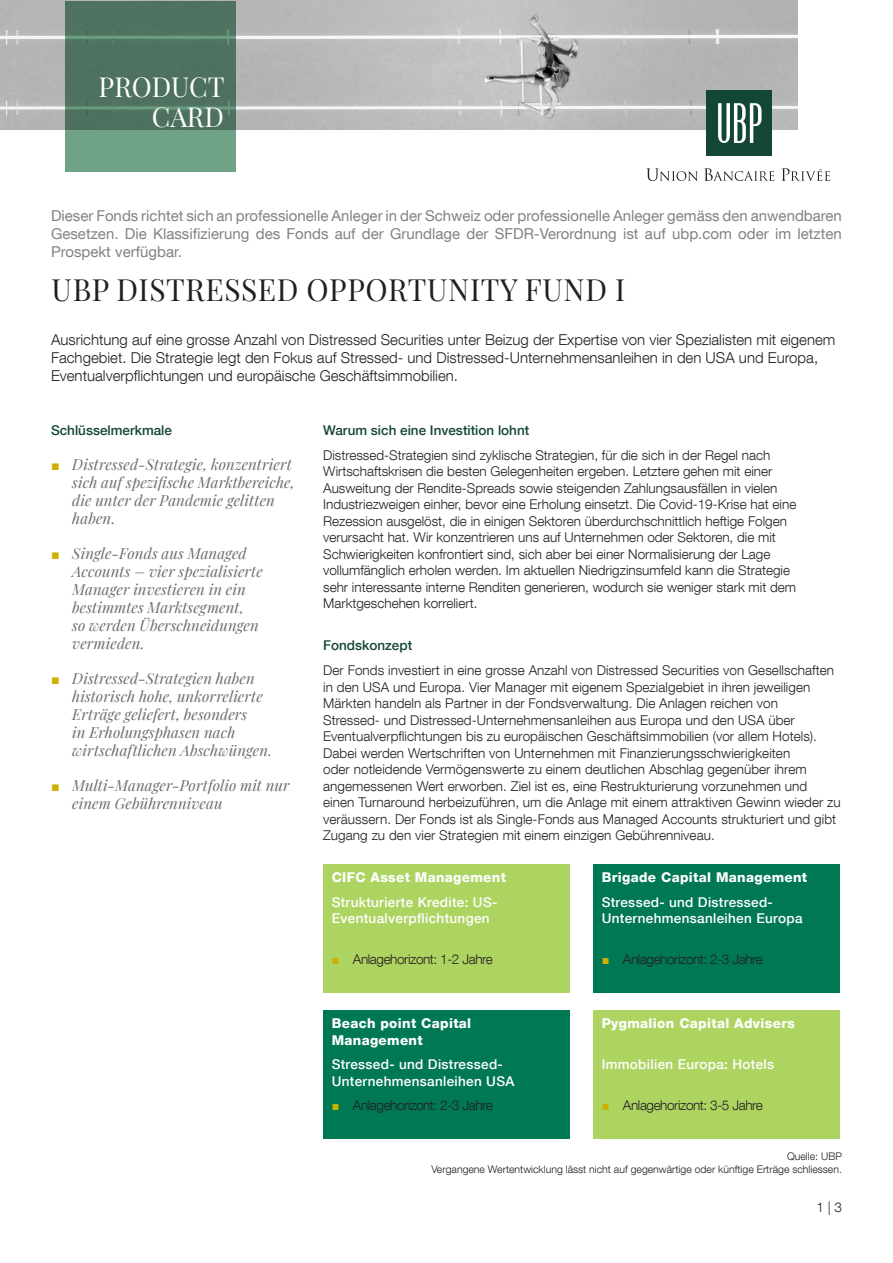
<style>
.page{position:relative;width:893px;height:1263px;background:#fff}
.page>*{position:absolute;margin:0;border:0;box-sizing:border-box;transform-origin:0 0}
.nom_du_fonds{font:30px "Playfair Display";letter-spacing:.02em;color:#231f20}
.t1{font:27px "Playfair Display";color:#fff}
.t2{font:italic 15px/18px "Playfair Display";letter-spacing:.005em;color:#6c6d70}
.Texte_Intro{font:300 15px/18px "Helvetica Neue LT Com";color:#231f20}
.For_qualified_invest{font:15px/18px "Helvetica Neue LT Com";color:#808285;text-align:justify}
.Texte{font:300 13.5px/16.5px "Helvetica Neue LT Com";color:#231f20}
.Texte-2{font:500 13.5px/16.2px "Helvetica Neue LT Com";letter-spacing:.025em;color:#fff}
.Texte-3{font:300 13.5px "Helvetica Neue LT Com";letter-spacing:-.03em;color:#231f20}
.Texte-4{font:800 13.5px/16.2px "Helvetica Neue LT Com";letter-spacing:.025em;color:#fff}
.Titre_Niv_2{font:500 13.5px "Helvetica Neue LT Com";color:#144634}
.Sources{font:300 10.5px/12.6px "Helvetica Neue LT Com";color:#231f20;text-align:right}
.s1{font-family:"Arial";font-style:normal;font-size:14.25px;color:#ceb000}
.s2{font-family:"Arial";font-weight:400;font-size:12.9px;color:#ceb000}
</style>
<div class="page">
<img style="left:0;top:0;width:797px;height:130px">
<svg style="left:65px;top:1px;width:170px;height:170px;background:#577f69"></svg>
<svg style="left:646px;top:168px;width:52px;height:13px"></svg>
<svg style="left:704px;top:168px;width:70px;height:13px"></svg>
<svg style="left:781px;top:168px;width:49px;height:13px"></svg>
<div style="left:706px;top:90px;width:66px;height:66px;background:#144634"></div>
<svg style="left:718px;top:103px;width:43px;height:40px"></svg>
<div style="left:323px;top:864px;width:247px;height:129px;background:#add461"></div>
<div style="left:593px;top:864px;width:247px;height:129px;background:#007854"></div>
<div style="left:323px;top:1010px;width:247px;height:128px;background:#007854"></div>
<div style="left:593px;top:1010px;width:247px;height:128px;background:#add461"></div>
<p class="t1" style="left:99px;top:66px;width:128px">PRODUCT</p>
<p class="t1" style="left:152px;top:96px;width:74px">CARD</p>
<p class="For_qualified_invest" style="left:51px;top:206px;width:792px">Dieser Fonds richtet sich an professionelle Anleger in der Schweiz oder professionelle Anleger gemäss den anwendbaren Gesetzen. Die Klassifizierung des Fonds auf der Grundlage der SFDR-Verordnung ist auf ubp.com oder im letzten Prospekt verfügbar.</p>
<p class="nom_du_fonds" style="left:52px;top:267px;width:575px">UBP DISTRESSED OPPORTUNITY FUND I</p>
<p class="Texte_Intro" style="left:51px;top:331px;width:786px">Ausrichtung auf eine grosse Anzahl von Distressed Securities unter Beizug der Expertise von vier Spezialisten mit eigenem<br>Fachgebiet. Die Strategie legt den Fokus auf Stressed- und Distressed-Unternehmensanleihen in den USA und Europa,<br>Eventualverpflichtungen und europäische Geschäftsimmobilien.</p>
<p class="Titre_Niv_2" style="left:51px;top:422px;width:123px">Schlüsselmerkmale</p>
<p class="t2" style="left:72px;top:454px;width:224px;text-indent:-21px"><span class="s1">■</span> Distressed-Strategie, konzentriert sich auf spezifische Marktbereiche, die unter der Pandemie gelitten haben.</p>
<p class="t2" style="left:72px;top:543px;width:192px;text-indent:-21px"><span class="s1">■</span> Single-Fonds aus Managed<br>Accounts – vier spezialisierte<br>Manager investieren in ein bestimmtes Marktsegment,<br>so werden Überschneidungen vermieden.</p>
<p class="t2" style="left:72px;top:668px;width:201px;text-indent:-21px"><span class="s1">■</span> Distressed-Strategien haben historisch hohe, unkorrelierte<br>Erträge geliefert, besonders<br>in Erholungsphasen nach wirtschaftlichen Abschwüngen.</p>
<p class="t2" style="left:72px;top:775px;width:219px;text-indent:-21px"><span class="s1">■</span> Multi-Manager-Portfolio mit nur einem Gebührenniveau</p>
<p class="Titre_Niv_2" style="left:323px;top:422px;width:208px">Warum sich eine Investition lohnt</p>
<p class="Texte" style="left:323px;top:447px;width:475px">Distressed-Strategien sind zyklische Strategien, für die sich in der Regel nach Wirtschaftskrisen die besten Gelegenheiten ergeben. Letztere gehen mit einer Ausweitung der Rendite-Spreads sowie steigenden Zahlungsausfällen in vielen Industriezweigen einher, bevor eine Erholung einsetzt. Die Covid-19-Krise hat eine Rezession ausgelöst, die in einigen Sektoren überdurchschnittlich heftige Folgen verursacht hat. Wir konzentrieren uns auf Unternehmen oder Sektoren, die mit Schwierigkeiten konfrontiert sind, sich aber bei einer Normalisierung der Lage vollumfänglich erholen werden. Im aktuellen Niedrigzinsumfeld kann die Strategie sehr interessante interne Renditen generieren, wodurch sie weniger stark mit dem Marktgeschehen korreliert.</p>
<p class="Titre_Niv_2" style="left:323px;top:637px;width:91px">Fondskonzept</p>
<p class="Texte" style="left:323px;top:662px;width:519px">Der Fonds investiert in eine grosse Anzahl von Distressed Securities von Gesellschaften in den USA und Europa. Vier Manager mit eigenem Spezialgebiet in ihren jeweiligen Märkten handeln als Partner in der Fondsverwaltung. Die Anlagen reichen von<br>Stressed- und Distressed-Unternehmensanleihen aus Europa und den USA über Eventualverpflichtungen bis zu europäischen Geschäftsimmobilien (vor allem Hotels).<br>Dabei werden Wertschriften von Unternehmen mit Finanzierungsschwierigkeiten<br>oder notleidende Vermögenswerte zu einem deutlichen Abschlag gegenüber ihrem angemessenen Wert erworben. Ziel ist es, eine Restrukturierung vorzunehmen und einen Turnaround herbeizuführen, um die Anlage mit einem attraktiven Gewinn wieder zu veräussern. Der Fonds ist als Single-Fonds aus Managed Accounts strukturiert und gibt Zugang zu den vier Strategien mit einem einzigen Gebührenniveau.</p>
<p class="Texte-4" style="left:332px;top:869px;width:176px">CIFC Asset Management</p>
<p class="Texte-2" style="left:332px;top:894px;width:167px">Strukturierte Kredite: US-<br>Eventualverpflichtungen</p>
<p class="Texte-3" style="left:332px;top:951px;width:163px"><span class="s2">■</span> Anlagehorizont: 1-2 Jahre</p>
<p class="Texte-4" style="left:332px;top:1015px;width:141px">Beach point Capital<br>Management</p>
<p class="Texte-2" style="left:332px;top:1056px;width:184px">Stressed- und Distressed-<br>Unternehmensanleihen USA</p>
<p class="Texte-3" style="left:332px;top:1097px;width:163px"><span class="s2">■</span> Anlagehorizont: 2-3 Jahre</p>
<p class="Texte-4" style="left:602px;top:869px;width:207px">Brigade Capital Management</p>
<p class="Texte-2" style="left:602px;top:894px;width:202px">Stressed- und Distressed-<br>Unternehmensanleihen Europa</p>
<p class="Texte-3" style="left:602px;top:951px;width:163px"><span class="s2">■</span> Anlagehorizont: 2-3 Jahre</p>
<p class="Texte-4" style="left:602px;top:1015px;width:195px">Pygmalion Capital Advisers</p>
<p class="Texte-2" style="left:602px;top:1056px;width:174px">Immobilien Europa: Hotels</p>
<p class="Texte-3" style="left:602px;top:1097px;width:163px"><span class="s2">■</span> Anlagehorizont: 3-5 Jahre</p>
<p class="Sources" style="left:431px;top:1150px;width:412px">Quelle: UBP<br>Vergangene Wertentwicklung lässt nicht auf gegenwärtige oder künftige Erträge schliessen.</p>
<p class="Texte" style="left:816px;top:1199px;width:27px">1 | 3</p>
</div>
